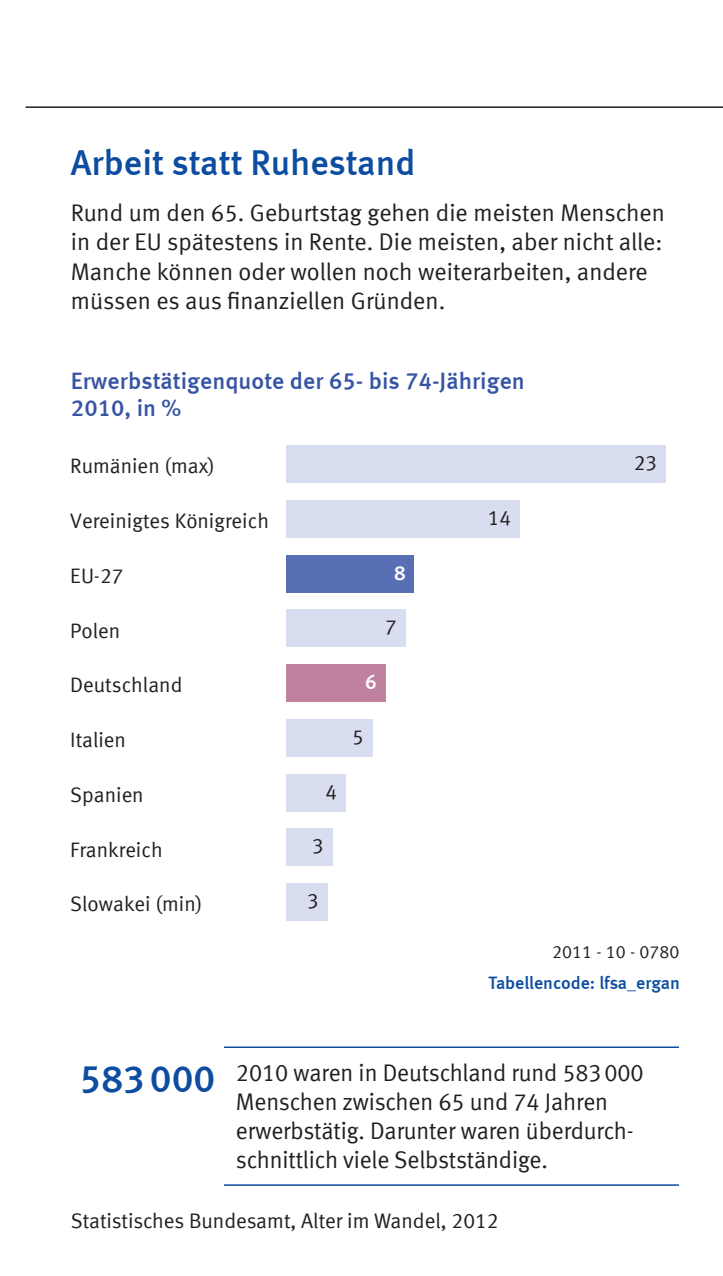
<style>
.page{position:relative;width:723px;height:1276px;background:#fff}
.page>*{position:absolute;margin:0;border:0;box-sizing:border-box;transform-origin:0 0}
.t1{font:36px "Meta Medium LF";color:#0d4da1}
.t2{font:24px/29.1px "Meta Normal LF";letter-spacing:-.005em;color:#231f20}
.t3{font:23.7px/27.3px "Meta Medium LF";color:#3654a4}
.t4{font:21px "Meta Normal LF";color:#231f20}
.t5{font:21px "Meta Medium LF";color:#fff}
.t6{font:18px "Meta Medium LF";color:#0d4da1}
.t7{font:17.7px "Meta Normal LF";letter-spacing:.005em;color:#231f20}
.s1{font-family:"Meta Medium LF";font-size:39px;color:#0d4da1}
</style>
<div class="page">
<hr style="left:224px;top:1046px;width:455px;height:2px;background:#0d4da1">
<hr style="left:224px;top:1184px;width:455px;height:1px;background:#0d4da1">
<div style="left:286px;top:445px;width:380px;height:38px;background:#d8ddef"></div>
<div style="left:286px;top:500px;width:234px;height:37px;background:#d8ddef"></div>
<div style="left:286px;top:609px;width:119px;height:38px;background:#d8ddef"></div>
<div style="left:286px;top:719px;width:86px;height:37px;background:#d8ddef"></div>
<div style="left:286px;top:773px;width:60px;height:38px;background:#d8ddef"></div>
<div style="left:286px;top:828px;width:46px;height:38px;background:#d8ddef"></div>
<div style="left:286px;top:883px;width:41px;height:38px;background:#d8ddef"></div>
<div style="left:286px;top:555px;width:128px;height:37px;background:#596fb5"></div>
<div style="left:286px;top:664px;width:99px;height:38px;background:#c0819f"></div>
<hr style="left:26px;top:106px;width:697px;height:2px;background:#231f20">
<h1 class="t1" style="left:71px;top:142px;width:346px">Arbeit statt Ruhestand</h1>
<p class="t2" style="left:71px;top:198px;width:595px">Rund um den 65. Geburtstag gehen die meisten Menschen in der EU spätestens in Rente. Die meisten, aber nicht alle:<br>Manche können oder wollen noch weiterarbeiten, andere müssen es aus finanziellen Gründen.</p>
<p class="t3" style="left:71px;top:366px;width:455px">Erwerbstätigenquote der 65- bis 74-Jährigen<br>2010, in %</p>
<p class="t4" style="left:70px;top:454px;width:146px">Rumänien (max)</p>
<p class="t4" style="left:70px;top:509px;width:200px">Vereinigtes Königreich</p>
<p class="t4" style="left:70px;top:563px;width:55px">EU-27</p>
<p class="t4" style="left:70px;top:618px;width:52px">Polen</p>
<p class="t4" style="left:70px;top:673px;width:114px">Deutschland</p>
<p class="t4" style="left:70px;top:727px;width:57px">Italien</p>
<p class="t4" style="left:70px;top:782px;width:75px">Spanien</p>
<p class="t4" style="left:70px;top:837px;width:94px">Frankreich</p>
<p class="t4" style="left:70px;top:892px;width:134px">Slowakei (min)</p>
<p class="t4" style="left:325px;top:779px;width:13px">4</p>
<p class="t4" style="left:312px;top:834px;width:13px">3</p>
<p class="t4" style="left:307px;top:888px;width:13px">3</p>
<p class="t5" style="left:394px;top:560px;width:13px">8</p>
<p class="t4" style="left:385px;top:615px;width:13px">7</p>
<p class="t5" style="left:365px;top:670px;width:13px">6</p>
<p class="t4" style="left:352px;top:724px;width:13px">5</p>
<p class="t4" style="left:488px;top:505px;width:25px">14</p>
<p class="t4" style="left:634px;top:451px;width:25px">23</p>
<p class="t7" style="left:552px;top:942px;width:129px">2011 - 10 - 0780</p>
<p class="t6" style="left:488px;top:972px;width:193px">Tabellencode: lfsa_ergan</p>
<p class="t2" style="left:236px;top:1057px;width:409px;text-indent:-156px"><span class="s1">583000</span> 2010 waren in Deutschland rund 583000<br>Menschen zwischen 65 und 74 Jahren erwerbstätig. Darunter waren überdurch&shy;schnittlich viele Selbstständige.</p>
<p class="t4" style="left:71px;top:1209px;width:429px">Statistisches Bundesamt, Alter im Wandel, 2012</p>
</div>
